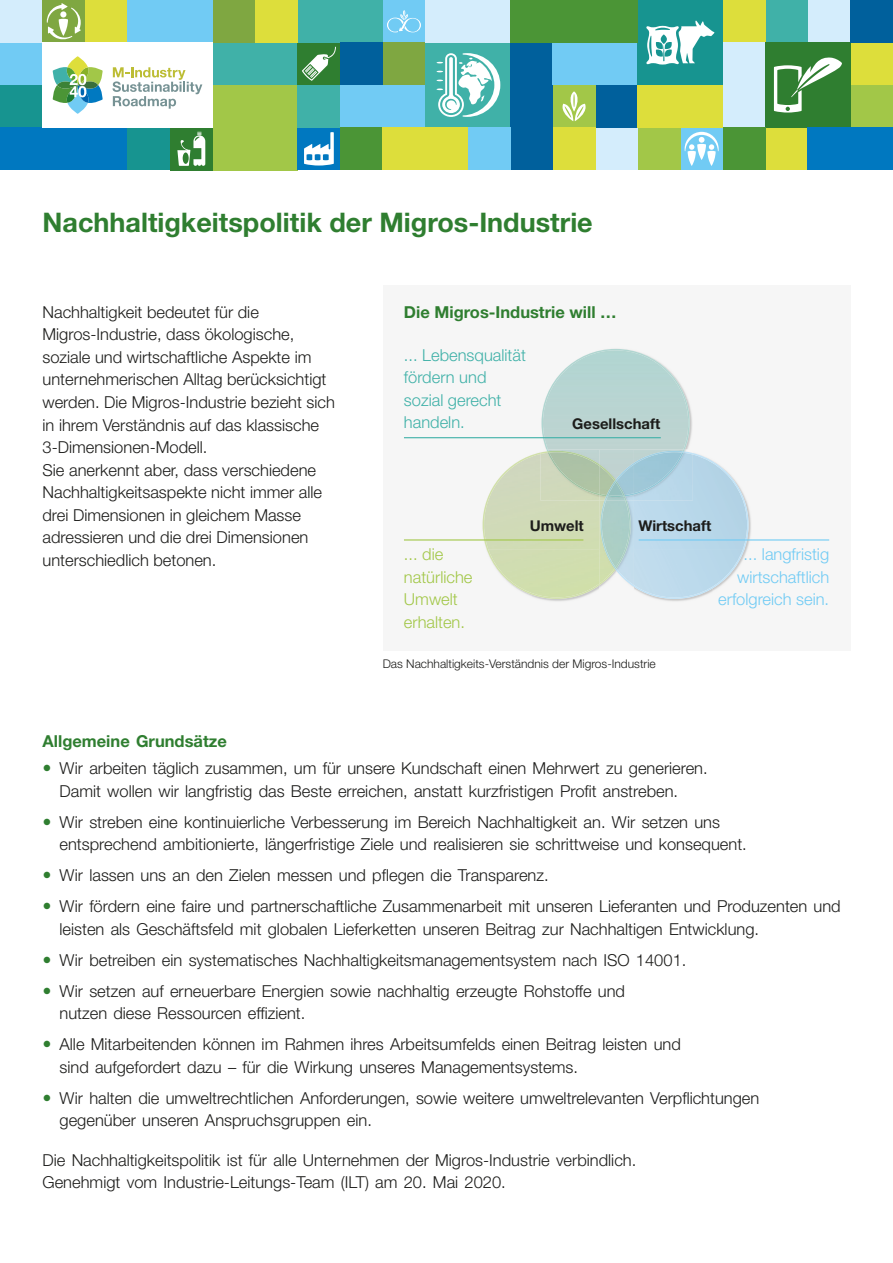
<style>
.page{position:relative;width:893px;height:1263px;background:#fff}
.page>*{position:absolute;margin:0;border:0;box-sizing:border-box;transform-origin:0 0}
.t1{font:700 27px "Helvetica Neue LT Std";color:#2f7e30}
.t2{font:300 16.5px/22.5px "Helvetica Neue LT Std";color:#1d1d1b}
.t3{font:300 16.5px/22.5px "Helvetica Neue LT Std";color:#40b1a8}
.t4{font:700 16.5px "Helvetica Neue LT Std";color:#2f7e30}
.t5{font:300 16.5px/22.5px "Helvetica Neue LT Std";color:#71cbf4;text-align:right}
.t6{font:300 16.5px/22.5px "Helvetica Neue LT Std";color:#a2c748}
.t7{font:700 14.85px "Helvetica Neue LT Std";color:#1d1d1b}
.t8{font:300 12px "Helvetica Neue LT Std";color:#1d1d1b}
</style>
<div class="page">
<div style="left:383px;top:285px;width:467px;height:366px;background:#f6f6f6"></div>
<img style="left:749px;top:510px;width:3px;height:31px">
<svg style="left:483px;top:349px;width:266px;height:250px"></svg>
<hr style="left:404px;top:437px;width:257px;height:1px;background:#40b1a8">
<hr style="left:639px;top:539px;width:190px;height:1px;background:#71cbf4">
<hr style="left:404px;top:539px;width:179px;height:1px;background:#a2c748">
<div style="left:850px;top:43px;width:43px;height:42px;background:#ddde3b"></div>
<div style="left:765px;top:128px;width:43px;height:42px;background:#ddde3b"></div>
<div style="left:213px;top:43px;width:85px;height:42px;background:#40b1a8"></div>
<div style="left:298px;top:43px;width:42px;height:42px;background:#2f7e30"></div>
<div style="left:0;top:85px;width:43px;height:43px;background:#179490"></div>
<div style="left:340px;top:85px;width:85px;height:43px;background:#71cbf4"></div>
<div style="left:0;top:43px;width:43px;height:42px;background:#71cbf4"></div>
<div style="left:680px;top:128px;width:43px;height:42px;background:#71cbf4"></div>
<div style="left:213px;top:85px;width:85px;height:85px;background:#a2c748"></div>
<div style="left:298px;top:128px;width:42px;height:42px;background:#0078c0"></div>
<div style="left:0;top:128px;width:128px;height:42px;background:#0078c0"></div>
<div style="left:340px;top:128px;width:43px;height:42px;background:#4b9536"></div>
<div style="left:425px;top:43px;width:85px;height:85px;background:#40b1a8"></div>
<div style="left:383px;top:128px;width:85px;height:42px;background:#ddde3b"></div>
<div style="left:510px;top:43px;width:43px;height:127px;background:#00609c"></div>
<div style="left:765px;top:0;width:43px;height:43px;background:#40b1a8"></div>
<div style="left:468px;top:128px;width:42px;height:42px;background:#71cbf4"></div>
<div style="left:128px;top:128px;width:42px;height:42px;background:#179490"></div>
<div style="left:723px;top:0;width:42px;height:43px;background:#ddde3b"></div>
<div style="left:383px;top:0;width:42px;height:43px;background:#71cbf4"></div>
<div style="left:850px;top:85px;width:43px;height:43px;background:#a2c748"></div>
<div style="left:425px;top:0;width:85px;height:43px;background:#d4edfc"></div>
<div style="left:298px;top:0;width:85px;height:43px;background:#40b1a8"></div>
<div style="left:255px;top:0;width:43px;height:43px;background:#ddde3b"></div>
<div style="left:213px;top:0;width:42px;height:43px;background:#7fa741"></div>
<div style="left:383px;top:43px;width:42px;height:42px;background:#7fa741"></div>
<div style="left:553px;top:43px;width:85px;height:42px;background:#71cbf4"></div>
<div style="left:638px;top:128px;width:42px;height:42px;background:#a2c748"></div>
<div style="left:595px;top:128px;width:43px;height:42px;background:#d4edfc"></div>
<div style="left:0;top:0;width:43px;height:43px;background:#d4edfc"></div>
<div style="left:808px;top:0;width:42px;height:43px;background:#d4edfc"></div>
<div style="left:723px;top:43px;width:42px;height:85px;background:#d4edfc"></div>
<div style="left:595px;top:85px;width:43px;height:43px;background:#00609c"></div>
<div style="left:553px;top:85px;width:42px;height:43px;background:#a2c748"></div>
<div style="left:553px;top:128px;width:42px;height:42px;background:#ddde3b"></div>
<div style="left:638px;top:0;width:85px;height:85px;background:#179490"></div>
<div style="left:510px;top:0;width:128px;height:43px;background:#4b9536"></div>
<div style="left:638px;top:85px;width:85px;height:43px;background:#ddde3b"></div>
<div style="left:340px;top:43px;width:43px;height:42px;background:#00609c"></div>
<div style="left:765px;top:43px;width:85px;height:85px;background:#2f7e30"></div>
<div style="left:808px;top:128px;width:85px;height:42px;background:#0078c0"></div>
<div style="left:723px;top:128px;width:42px;height:42px;background:#4b9536"></div>
<div style="left:850px;top:0;width:43px;height:43px;background:#00609c"></div>
<div style="left:85px;top:0;width:43px;height:43px;background:#ddde3b"></div>
<div style="left:170px;top:0;width:43px;height:170px;background:#2f7e30"></div>
<div style="left:43px;top:0;width:42px;height:43px;background:#7fa741"></div>
<div style="left:128px;top:0;width:85px;height:43px;background:#71cbf4"></div>
<div style="left:43px;top:43px;width:170px;height:85px;background:#fff"></div>
<svg style="left:53px;top:56px;width:50px;height:58px"></svg>
<svg style="left:112px;top:67px;width:90px;height:42px"></svg>
<div style="left:298px;top:85px;width:42px;height:43px;background:#40b1a8"></div>
<svg style="left:685px;top:132px;width:34px;height:34px"></svg>
<svg style="left:646px;top:20px;width:69px;height:45px"></svg>
<svg style="left:387px;top:10px;width:34px;height:22px"></svg>
<svg style="left:302px;top:47px;width:34px;height:34px"></svg>
<svg style="left:774px;top:57px;width:68px;height:56px"></svg>
<svg style="left:437px;top:53px;width:63px;height:64px"></svg>
<svg style="left:177px;top:132px;width:28px;height:34px"></svg>
<svg style="left:563px;top:91px;width:23px;height:30px"></svg>
<svg style="left:47px;top:3px;width:34px;height:37px"></svg>
<svg style="left:304px;top:132px;width:30px;height:34px"></svg>
<h1 class="t1" style="left:43px;top:206px;width:552px">Nachhaltigkeitspolitik der Migros-Industrie</h1>
<p class="t2" style="left:43px;top:300px;width:294px">Nachhaltigkeit bedeutet für die Migros-Industrie, dass ökologische, soziale und wirtschaftliche Aspekte im unternehmerischen Alltag berücksichtigt werden. Die Migros-Industrie bezieht sich in ihrem Verständnis auf das klassische 3-Dimensionen-Modell.<br>Sie anerkennt aber, dass verschiedene Nachhaltigkeitsaspekte nicht immer alle drei Dimensionen in gleichem Masse adressieren und die drei Dimensionen unterschiedlich betonen.</p>
<p class="t4" style="left:404px;top:302px;width:214px">Die Migros-Industrie will …</p>
<p class="t3" style="left:404px;top:343px;width:123px">... Lebensqualität fördern und sozial gerecht handeln.</p>
<p class="t7" style="left:572px;top:414px;width:89px">Gesellschaft</p>
<p class="t6" style="left:404px;top:543px;width:70px">... die natürliche<br>Umwelt erhalten.</p>
<p class="t7" style="left:530px;top:516px;width:56px">Umwelt</p>
<p class="t7" style="left:638px;top:516px;width:74px">Wirtschaft</p>
<p class="t5" style="left:718px;top:543px;width:112px">... langfristig wirtschaftlich erfolgreich sein.</p>
<p class="t8" style="left:383px;top:656px;width:275px">Das Nachhaltigkeits-Verständnis der Migros-Industrie</p>
<p class="t4" style="left:43px;top:731px;width:186px">Allgemeine Grundsätze</p>
<p class="t2" style="left:60px;top:757px;width:650px">Wir arbeiten täglich zusammen, um für unsere Kundschaft einen Mehrwert zu generieren.<br>Damit wollen wir langfristig das Beste erreichen, anstatt kurzfristigen Profit anstreben.</p>
<p class="t2" style="left:60px;top:810px;width:689px">Wir streben eine kontinuierliche Verbesserung im Bereich Nachhaltigkeit an. Wir setzen uns entsprechend ambitionierte, längerfristige Ziele und realisieren sie schrittweise und konsequent.</p>
<p class="t2" style="left:60px;top:859px;width:783px;line-height:31px">Wir lassen uns an den Zielen messen und pflegen die Transparenz.<br>Wir fördern eine faire und partnerschaftliche Zusammenarbeit mit unseren Lieferanten und Produzenten und</p>
<p class="t2" style="left:60px;top:913px;width:701px;line-height:31px">leisten als Geschäftsfeld mit globalen Lieferketten unseren Beitrag zur Nachhaltigen Entwicklung.<br>Wir betreiben ein systematisches Nachhaltigkeitsmanagementsystem nach ISO 14001.<br>Wir setzen auf erneuerbare Energien sowie nachhaltig erzeugte Rohstoffe und</p>
<p class="t2" style="left:60px;top:997px;width:623px;line-height:31px">nutzen diese Ressourcen effizient.<br>Alle Mitarbeitenden können im Rahmen ihres Arbeitsumfelds einen Beitrag leisten und</p>
<p class="t2" style="left:60px;top:1051px;width:701px;line-height:31px">sind aufgefordert dazu – für die Wirkung unseres Managementsystems.<br>Wir halten die umweltrechtlichen Anforderungen, sowie weitere umweltrelevanten Verpflichtungen</p>
<p class="t2" style="left:60px;top:1109px;width:314px">gegenüber unseren Anspruchsgruppen ein.</p>
<p class="t2" style="left:43px;top:1148px;width:595px">Die Nachhaltigkeitspolitik ist für alle Unternehmen der Migros-Industrie verbindlich.<br>Genehmigt vom Industrie-Leitungs-Team (ILT) am 20. Mai 2020.</p>
</div>
